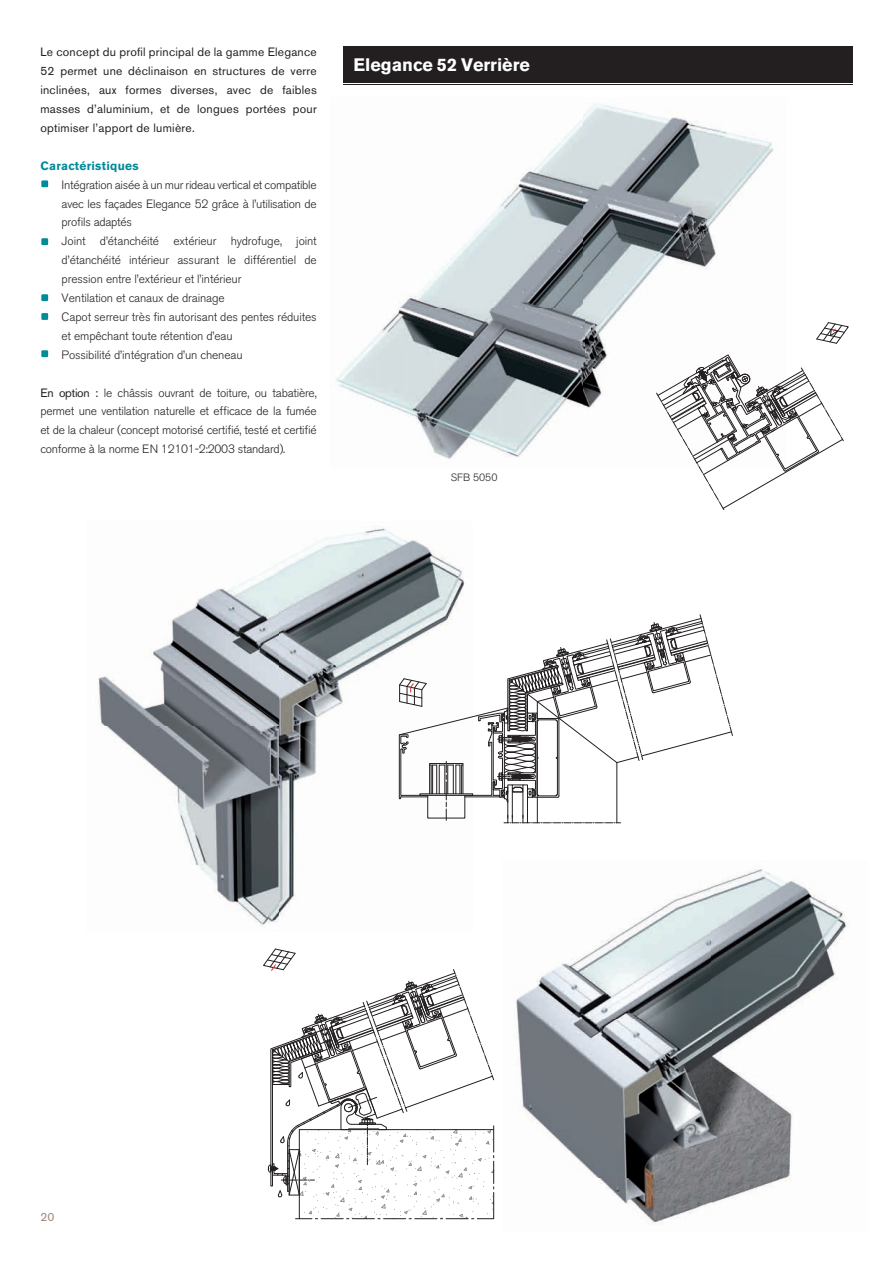
<style>
.page{position:relative;width:893px;height:1263px;background:#fff}
.page>*{position:absolute;margin:0;border:0;box-sizing:border-box;transform-origin:0 0}
.t1{font:700 18px "Standard Grot SL";color:#fff}
.t2{font:300 12px/18.9px "Standard Grot SL";letter-spacing:-.01em;color:#231f20}
.t3{font:12px/18.9px "Standard Grot SL";letter-spacing:.02em;color:#231f20;text-align:justify}
.t4{font:700 12px "Standard Grot SL";letter-spacing:.02em;color:#008b99}
.t5{font:12px "Standard Grot SL";color:#99877d}
.t6{font:300 10.5px "Standard Grot SL";color:#231f20}
.s1{font-weight:400}
</style>
<div class="page">
<img style="left:98px;top:527px;width:366px;height:401px">
<img style="left:516px;top:869px;width:334px;height:354px">
<svg style="left:263px;top:948px;width:231px;height:271px"></svg>
<svg style="left:399px;top:614px;width:334px;height:209px"></svg>
<img style="left:336px;top:103px;width:438px;height:356px">
<svg style="left:816px;top:322px;width:33px;height:22px"></svg>
<svg style="left:656px;top:355px;width:188px;height:155px"></svg>
<div style="left:41px;top:180px;width:7px;height:7px;background:#008b99"></div>
<div style="left:41px;top:238px;width:7px;height:7px;background:#008b99"></div>
<div style="left:41px;top:294px;width:7px;height:7px;background:#008b99"></div>
<div style="left:41px;top:313px;width:7px;height:7px;background:#008b99"></div>
<div style="left:41px;top:350px;width:7px;height:7px;background:#008b99"></div>
<div style="left:343px;top:47px;width:509px;height:36px;background:#231f20"></div>
<hr style="left:343px;top:85px;width:509px;height:1px;background:#231f20">
<p class="t3" style="left:40px;top:43px;width:278px">Le concept du profil principal de la gamme Elegance 52 permet une déclinaison en structures de verre inclinées, aux formes diverses, avec de faibles masses d’aluminium, et de longues portées pour optimiser l’apport de lumière.</p>
<p class="t4" style="left:40px;top:159px;width:100px">Caractéristiques</p>
<p class="t2" style="left:62px;top:175px;width:257px">Intégration aisée à un mur rideau vertical et compatible avec les façades Elegance 52 grâce à l’utilisation de profils adaptés<br>Joint d’étanchéité extérieur hydrofuge, joint d’étanchéité intérieur assurant le différentiel de pression entre l’extérieur et l’intérieur<br>Ventilation et canaux de drainage<br>Capot serreur très fin autorisant des pentes réduites et empêchant toute rétention d’eau<br>Possibilité d’intégration d’un cheneau</p>
<p class="t2" style="left:40px;top:383px;width:278px;text-align:justify"><span class="s1">En option :</span> le châssis ouvrant de toiture, ou tabatière, permet une ventilation naturelle et efficace de la fumée et de la chaleur (concept motorisé certifié, testé et certifié conforme à la norme EN 12101-2:2003 standard).</p>
<h1 class="t1" style="left:354px;top:54px;width:178px">Elegance 52 Verrière</h1>
<p class="t6" style="left:451px;top:471px;width:48px">SFB 5050</p>
<p class="t5" style="left:40px;top:1210px;width:15px">20</p>
</div>
